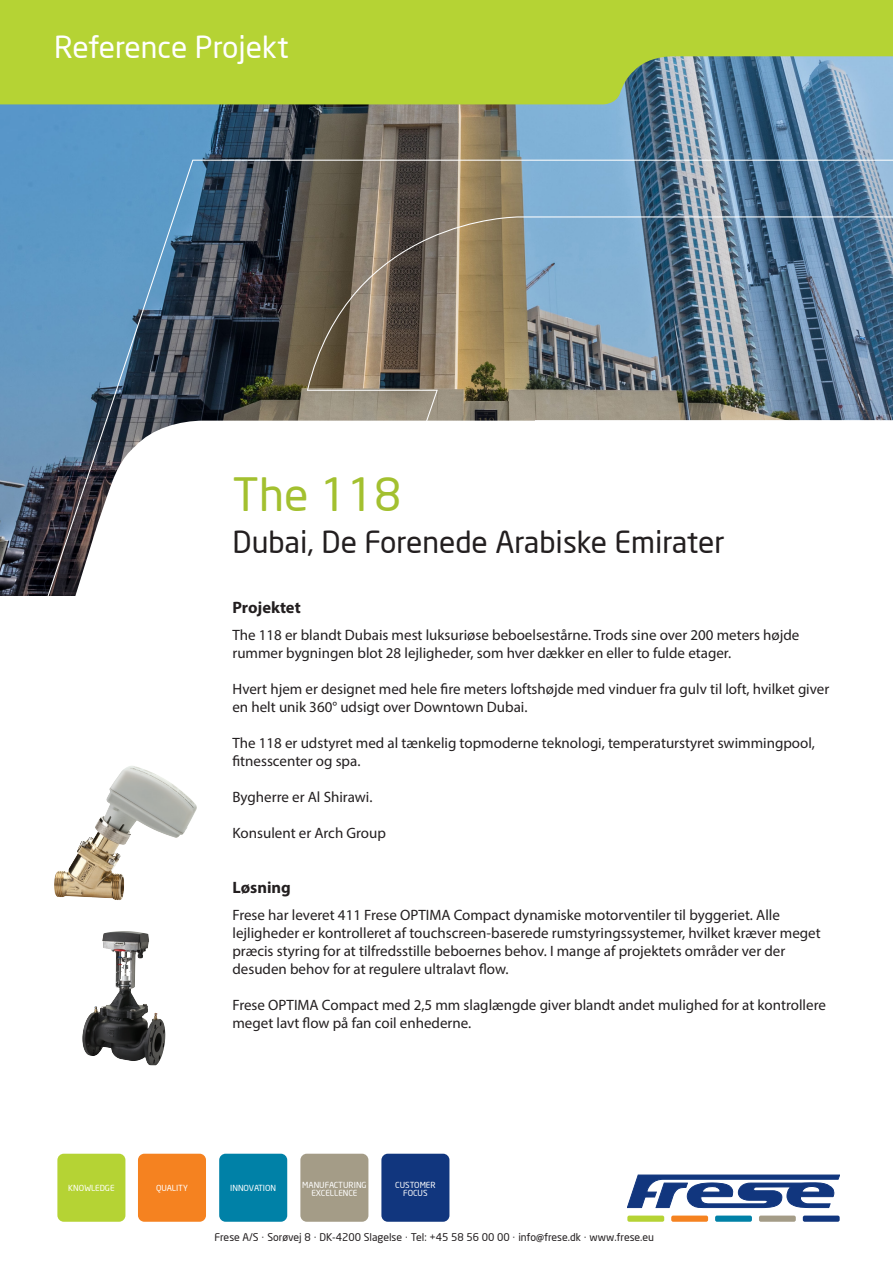
<style>
.page{position:relative;width:893px;height:1263px;background:#fff}
.page>*{position:absolute;margin:0;border:0;box-sizing:border-box;transform-origin:0 0}
.Overskrift_-_Farvet{font:45px "Neo Sans";color:#a3c02f}
.Overskrift_-_sort{font:30px "Neo Sans";color:#231f20}
.Reference_Projekt{font:30px "Neo Sans";color:#fff}
.Underoverskrift_sort{font:700 16.5px "Myriad Pro";color:#231f20}
.Brødtekst{font:15px/18px "Myriad Pro";color:#231f20}
.Kontakt_oplysninger{font:10.5px "Neo Sans";color:#231f20}
.t1{font:8.25px/8.4px "Neo Sans";color:#fff;text-align:center}
.s1{font-family:"Arial"}
</style>
<div class="page">
<img style="left:0;top:104px;width:893px;height:491px">
<img style="left:46px;top:160px;width:847px;height:261px">
<svg style="left:0;top:0;width:893px;height:104px;background:#abca45"></svg>
<svg style="left:5px;top:421px;width:530px;height:175px"></svg>
<svg style="left:535px;top:421px;width:358px;height:174px"></svg>
<div style="left:627px;top:1215px;width:37px;height:7px;background:#b5d334;border-radius:2px"></div>
<div style="left:671px;top:1215px;width:37px;height:7px;background:#f58220;border-radius:2px"></div>
<div style="left:715px;top:1215px;width:37px;height:7px;background:#0081a7;border-radius:2px"></div>
<div style="left:759px;top:1215px;width:37px;height:7px;background:#a49c87;border-radius:2px"></div>
<div style="left:803px;top:1215px;width:37px;height:7px;background:#11367e;border-radius:2px"></div>
<svg style="left:627px;top:1175px;width:213px;height:33px"></svg>
<div style="left:57px;top:1154px;width:68px;height:68px;background:#b5d334;border-radius:6px"></div>
<div style="left:381px;top:1154px;width:68px;height:68px;background:#11367e;border-radius:6px"></div>
<div style="left:138px;top:1154px;width:68px;height:68px;background:#f58220;border-radius:6px"></div>
<div style="left:219px;top:1154px;width:68px;height:68px;background:#0081a7;border-radius:6px"></div>
<div style="left:300px;top:1154px;width:68px;height:68px;background:#a49c87;border-radius:6px"></div>
<img style="left:54px;top:766px;width:127px;height:134px">
<img style="left:82px;top:931px;width:74px;height:134px">
<p class="Reference_Projekt" style="left:54px;top:29px;width:236px">Reference Projekt</p>
<p class="Overskrift_-_Farvet" style="left:232px;top:467px;width:170px">The 118</p>
<p class="Overskrift_-_sort" style="left:232px;top:523px;width:494px">Dubai, De Forenede Arabiske Emirater</p>
<p class="Underoverskrift_sort" style="left:232px;top:597px;width:70px">Projektet</p>
<p class="Brødtekst" style="left:232px;top:625px;width:568px">The 118 er blandt Dubais mest luksuriøse beboelsestårne. Trods sine over 200 meters højde rummer bygningen blot 28 lejligheder, som hver dækker en eller to fulde etager.</p>
<p class="Brødtekst" style="left:232px;top:679px;width:598px">Hvert hjem er designet med hele fire meters loftshøjde med vinduer fra gulv til loft, hvilket giver en helt unik 360° udsigt over Downtown Dubai.</p>
<p class="Brødtekst" style="left:232px;top:733px;width:584px">The 118 er udstyret med al tænkelig topmoderne teknologi, temperaturstyret swimmingpool, fitnesscenter og spa.</p>
<p class="Brødtekst" style="left:232px;top:787px;width:142px">Bygherre er Al Shirawi.</p>
<p class="Brødtekst" style="left:232px;top:823px;width:155px">Konsulent er Arch Group</p>
<p class="Underoverskrift_sort" style="left:232px;top:877px;width:60px">Løsning</p>
<p class="Brødtekst" style="left:232px;top:906px;width:590px">Frese har leveret 411 Frese OPTIMA Compact dynamiske motorventiler til byggeriet. Alle lejligheder er kontrolleret af touchscreen-baserede rumstyringssystemer, hvilket kræver meget præcis styring for at tilfredsstille beboernes behov. I mange af projektets områder ver der desuden behov for at regulere ultralavt flow.</p>
<p class="Brødtekst" style="left:232px;top:996px;width:595px">Frese OPTIMA Compact med 2,5 mm slaglængde giver blandt andet mulighed for at kontrollere meget lavt flow på fan coil enhederne.</p>
<p class="t1" style="left:68px;top:1183px;width:48px">KNOWLEDGE</p>
<p class="t1" style="left:395px;top:1180px;width:42px">CUSTOMER<br>FOCUS</p>
<p class="t1" style="left:156px;top:1183px;width:33px">QUALITY</p>
<p class="t1" style="left:230px;top:1183px;width:48px">INNOVATION</p>
<p class="t1" style="left:302px;top:1180px;width:66px">MANUFACTURING<br>EXCELLENCE</p>
<p class="Kontakt_oplysninger" style="left:215px;top:1231px;width:441px">Frese A/S <span class="s1">·</span> Sorøvej 8 <span class="s1">·</span> DK-4200 Slagelse <span class="s1">·</span> Tel: +45 58 56 00 00 <span class="s1">·</span> info@frese.dk <span class="s1">·</span> www.frese.eu</p>
</div>
